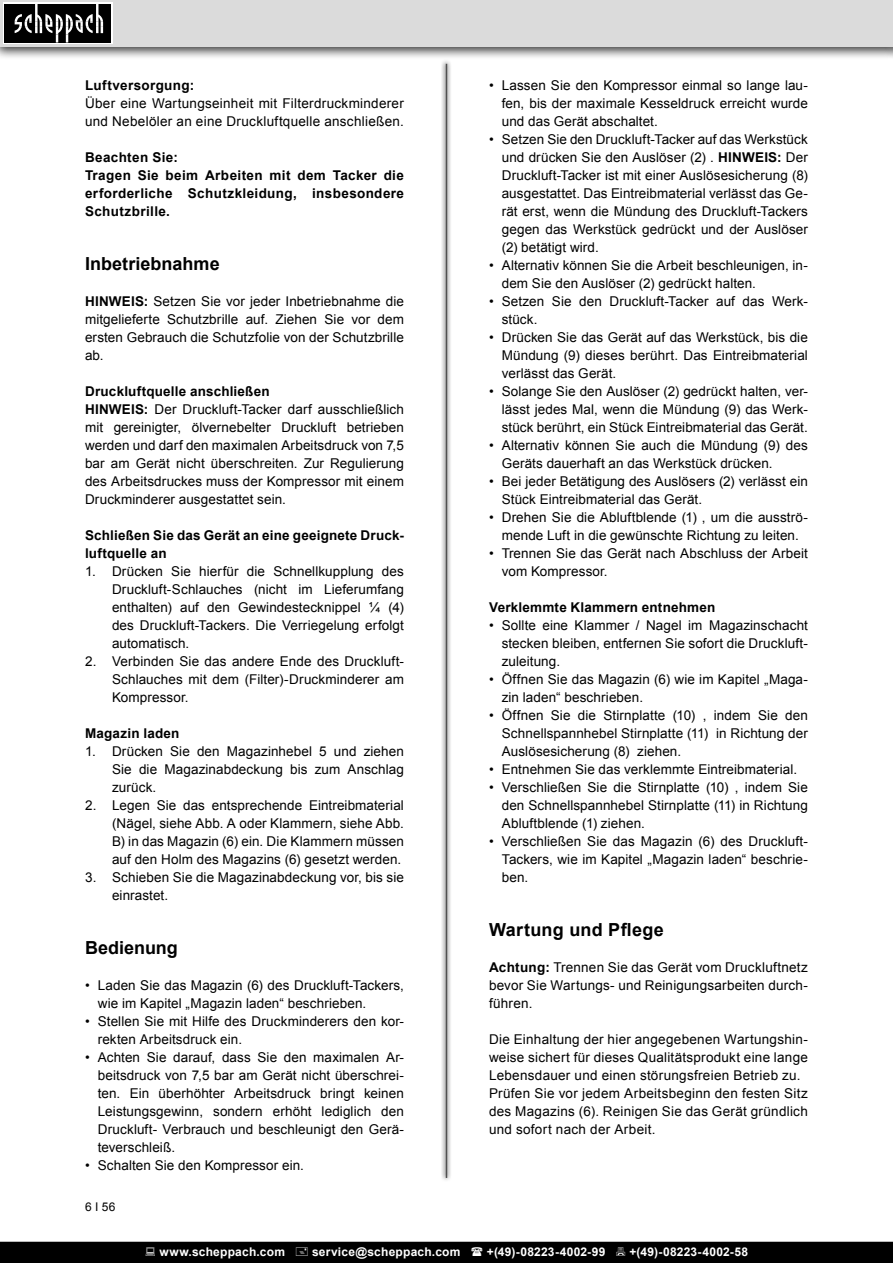
<style>
.page{position:relative;width:893px;height:1263px;background:#fff}
.page>*{position:absolute;margin:0;border:0;box-sizing:border-box;transform-origin:0 0}
.Grundtext_Einzug{font:700 18px "Arial";letter-spacing:.005em;color:#000}
.Grundtext_Einzug-2{font:13.5px/18px "Arial";letter-spacing:.01em;color:#000;text-align:justify}
.Grundtext_Einzug-3{font:700 13.5px/18px "Arial";letter-spacing:.015em;color:#000;text-align:justify}
.t1{font:700 12px "Arial";letter-spacing:.02em;color:#fff}
.t2{font:12px "Arial";color:#000}
.s1{font-weight:700}
</style>
<div class="page">
<div style="left:1px;top:1242px;width:891px;height:20px;background:#000"></div>
<div style="left:0;top:1242px;width:893px;height:21px;border:2px solid #000"></div>
<div style="left:0;top:0;width:893px;height:60px;background:#000;opacity:.75"></div>
<div style="left:0;top:0;width:893px;height:46px;background:#dbdbdb"></div>
<div style="left:884px;top:0;width:9px;height:60px;background:#000;opacity:.75"></div>
<div style="left:793px;top:0;width:100px;height:46px;background:#dbdbdb"></div>
<svg style="left:3px;top:2px;width:110px;height:42px"></svg>
<div style="left:5px;top:4px;width:106px;height:38px;background:#000"></div>
<svg style="left:15px;top:4px;width:88px;height:38px"></svg>
<svg style="left:441px;top:59px;width:11px;height:1121px"></svg>
<hr style="left:446px;top:64px;width:1px;height:1114px;background:#505050">
<p class="Grundtext_Einzug-3" style="left:85px;top:77px;width:111px">Luftversorgung:</p>
<p class="Grundtext_Einzug-2" style="left:85px;top:94px;width:320px">Über eine Wartungseinheit mit Filterdruckminderer und Nebelöler an eine Druckluftquelle anschließen.</p>
<p class="Grundtext_Einzug-3" style="left:85px;top:149px;width:94px">Beachten Sie:</p>
<p class="Grundtext_Einzug-3" style="left:85px;top:167px;width:320px">Tragen Sie beim Arbeiten mit dem Tacker die erforderliche Schutzkleidung, insbesondere Schutzbrille.</p>
<p class="Grundtext_Einzug" style="left:85px;top:252px;width:136px">Inbetriebnahme</p>
<p class="Grundtext_Einzug-2" style="left:85px;top:292px;width:320px"><span class="s1">HINWEIS:</span> Setzen Sie vor jeder Inbetriebnahme die mitgelieferte Schutzbrille auf. Ziehen Sie vor dem ersten Gebrauch die Schutzfolie von der Schutzbrille ab.</p>
<p class="Grundtext_Einzug-3" style="left:85px;top:383px;width:186px">Druckluftquelle anschließen</p>
<p class="Grundtext_Einzug-2" style="left:85px;top:400px;width:320px"><span class="s1">HINWEIS:</span> Der Druckluft-Tacker darf ausschließlich mit gereinigter, ölvernebelter Druckluft betrieben werden und darf den maximalen Arbeitsdruck von 7,5 bar am Gerät nicht überschreiten. Zur Regulierung des Arbeitsdruckes muss der Kompressor mit einem Druckminderer ausgestattet sein.</p>
<p class="Grundtext_Einzug-3" style="left:85px;top:527px;width:320px">Schließen Sie das Gerät an eine geeignete Druck&shy;luftquelle an</p>
<p class="Grundtext_Einzug-2" style="left:112px;top:562px;width:293px;text-indent:-27px">1. Drücken Sie hierfür die Schnellkupplung des Druckluft-Schlauches (nicht im Lieferumfang enthalten) auf den Gewindestecknippel ¼ (4) des Druckluft-Tackers. Die Verriegelung erfolgt automatisch.</p>
<p class="Grundtext_Einzug-2" style="left:112px;top:652px;width:293px;text-indent:-27px">2. Verbinden Sie das andere Ende des Druckluft-Schlauches mit dem (Filter)-Druckminderer am Kompressor.</p>
<p class="Grundtext_Einzug-3" style="left:85px;top:725px;width:96px">Magazin laden</p>
<p class="Grundtext_Einzug-2" style="left:112px;top:742px;width:293px;text-indent:-27px">1. Drücken Sie den Magazinhebel 5 und ziehen Sie die Magazinabdeckung bis zum Anschlag zurück.</p>
<p class="Grundtext_Einzug-2" style="left:112px;top:796px;width:293px;text-indent:-27px">2. Legen Sie das entsprechende Eintreibmaterial (Nägel, siehe Abb. A oder Klammern, siehe Abb.<br>B) in das Magazin (6) ein. Die Klammern müssen auf den Holm des Magazins (6) gesetzt werden.</p>
<p class="Grundtext_Einzug-2" style="left:112px;top:868px;width:293px;text-indent:-27px">3. Schieben Sie die Magazinabdeckung vor, bis sie einrastet.</p>
<p class="Grundtext_Einzug" style="left:85px;top:936px;width:94px">Bedienung</p>
<p class="Grundtext_Einzug-2" style="left:98px;top:976px;width:308px;text-indent:-13px">• Laden Sie das Magazin (6) des Druckluft-Tackers, wie im Kapitel „Magazin laden“ beschrieben.</p>
<p class="Grundtext_Einzug-2" style="left:98px;top:1012px;width:308px;text-indent:-13px">• Stellen Sie mit Hilfe des Druckminderers den kor&shy;rekten Arbeitsdruck ein.</p>
<p class="Grundtext_Einzug-2" style="left:98px;top:1048px;width:308px;text-indent:-13px">• Achten Sie darauf, dass Sie den maximalen Ar&shy;beitsdruck von 7,5 bar am Gerät nicht überschrei&shy;ten. Ein überhöhter Arbeitsdruck bringt keinen Leistungsgewinn, sondern erhöht lediglich den Druckluft- Verbrauch und beschleunigt den Gerä&shy;teverschleiß.</p>
<p class="Grundtext_Einzug-2" style="left:85px;top:1156px;width:220px">• Schalten Sie den Kompressor ein.</p>
<p class="t2" style="left:85px;top:1199px;width:32px">6 І 56</p>
<p class="Grundtext_Einzug-2" style="left:502px;top:76px;width:308px;text-indent:-13px">• Lassen Sie den Kompressor einmal so lange lau&shy;fen, bis der maximale Kesseldruck erreicht wurde und das Gerät abschaltet.</p>
<p class="Grundtext_Einzug-2" style="left:502px;top:130px;width:308px;text-indent:-13px">• Setzen Sie den Druckluft-Tacker auf das Werkstück und drücken Sie den Auslöser (2) . <span class="s1">HINWEIS:</span> Der Druckluft-Tacker ist mit einer Auslösesicherung (8) ausgestattet. Das Eintreibmaterial verlässt das Ge&shy;rät erst, wenn die Mündung des Druckluft-Tackers gegen das Werkstück gedrückt und der Auslöser (2) betätigt wird.</p>
<p class="Grundtext_Einzug-2" style="left:502px;top:256px;width:308px;text-indent:-13px">• Alternativ können Sie die Arbeit beschleunigen, in&shy;dem Sie den Auslöser (2) gedrückt halten.</p>
<p class="Grundtext_Einzug-2" style="left:502px;top:292px;width:308px;text-indent:-13px">• Setzen Sie den Druckluft-Tacker auf das Werk&shy;stück.</p>
<p class="Grundtext_Einzug-2" style="left:502px;top:328px;width:308px;text-indent:-13px">• Drücken Sie das Gerät auf das Werkstück, bis die Mündung (9) dieses berührt. Das Eintreibmaterial verlässt das Gerät.</p>
<p class="Grundtext_Einzug-2" style="left:502px;top:382px;width:308px;text-indent:-13px">• Solange Sie den Auslöser (2) gedrückt halten, ver&shy;lässt jedes Mal, wenn die Mündung (9) das Werk&shy;stück berührt, ein Stück Eintreibmaterial das Gerät.</p>
<p class="Grundtext_Einzug-2" style="left:502px;top:436px;width:308px;text-indent:-13px">• Alternativ können Sie auch die Mündung (9) des<br>Geräts dauerhaft an das Werkstück drücken.</p>
<p class="Grundtext_Einzug-2" style="left:502px;top:472px;width:308px;text-indent:-13px">• Bei jeder Betätigung des Auslösers (2) verlässt ein<br>Stück Eintreibmaterial das Gerät.</p>
<p class="Grundtext_Einzug-2" style="left:489px;top:508px;width:320px;text-align:center">• Drehen Sie die Abluftblende (1) , um die ausströ&shy;mende Luft in die gewünschte Richtung zu leiten.</p>
<p class="Grundtext_Einzug-2" style="left:502px;top:544px;width:308px;text-indent:-13px">• Trennen Sie das Gerät nach Abschluss der Arbeit vom Kompressor.</p>
<p class="Grundtext_Einzug-3" style="left:489px;top:599px;width:228px">Verklemmte Klammern entnehmen</p>
<p class="Grundtext_Einzug-2" style="left:502px;top:616px;width:308px;text-indent:-13px">• Sollte eine Klammer / Nagel im Magazinschacht stecken bleiben, entfernen Sie sofort die Druckluft&shy;zuleitung.</p>
<p class="Grundtext_Einzug-2" style="left:502px;top:670px;width:308px;text-indent:-13px">• Öffnen Sie das Magazin (6) wie im Kapitel „Maga&shy;zin laden“ beschrieben.</p>
<p class="Grundtext_Einzug-2" style="left:502px;top:706px;width:308px;text-indent:-13px">• Öffnen Sie die Stirnplatte (10) , indem Sie den Schnellspannhebel Stirnplatte (11) in Richtung der Auslösesicherung (8) ziehen.</p>
<p class="Grundtext_Einzug-2" style="left:489px;top:760px;width:310px">• Entnehmen Sie das verklemmte Eintreibmaterial.</p>
<p class="Grundtext_Einzug-2" style="left:502px;top:778px;width:308px;text-indent:-13px">• Verschließen Sie die Stirnplatte (10) , indem Sie den Schnellspannhebel Stirnplatte (11) in Richtung Abluftblende (1) ziehen.</p>
<p class="Grundtext_Einzug-2" style="left:502px;top:832px;width:308px;text-indent:-13px">• Verschließen Sie das Magazin (6) des Druckluft-Tackers, wie im Kapitel „Magazin laden“ beschrie&shy;ben.</p>
<p class="Grundtext_Einzug" style="left:489px;top:918px;width:176px">Wartung und Pflege</p>
<p class="Grundtext_Einzug-2" style="left:489px;top:958px;width:320px"><span class="s1">Achtung:</span> Trennen Sie das Gerät vom Druckluftnetz bevor Sie Wartungs- und Reinigungsarbeiten durch&shy;führen.</p>
<p class="Grundtext_Einzug-2" style="left:489px;top:1030px;width:320px">Die Einhaltung der hier angegebenen Wartungshin&shy;weise sichert für dieses Qualitätsprodukt eine lange Lebensdauer und einen störungsfreien Betrieb zu.</p>
<p class="Grundtext_Einzug-2" style="left:489px;top:1084px;width:320px">Prüfen Sie vor jedem Arbeitsbeginn den festen Sitz des Magazins (6). Reinigen Sie das Gerät gründlich und sofort nach der Arbeit.</p>
<p class="t1" style="left:159px;top:1244px;width:127px">www.scheppach.com</p>
<p class="t1" style="left:312px;top:1244px;width:150px">service@scheppach.com</p>
<p class="t1" style="left:487px;top:1244px;width:120px">+(49)-08223-4002-99</p>
<p class="t1" style="left:629px;top:1244px;width:120px">+(49)-08223-4002-58</p>
</div>
